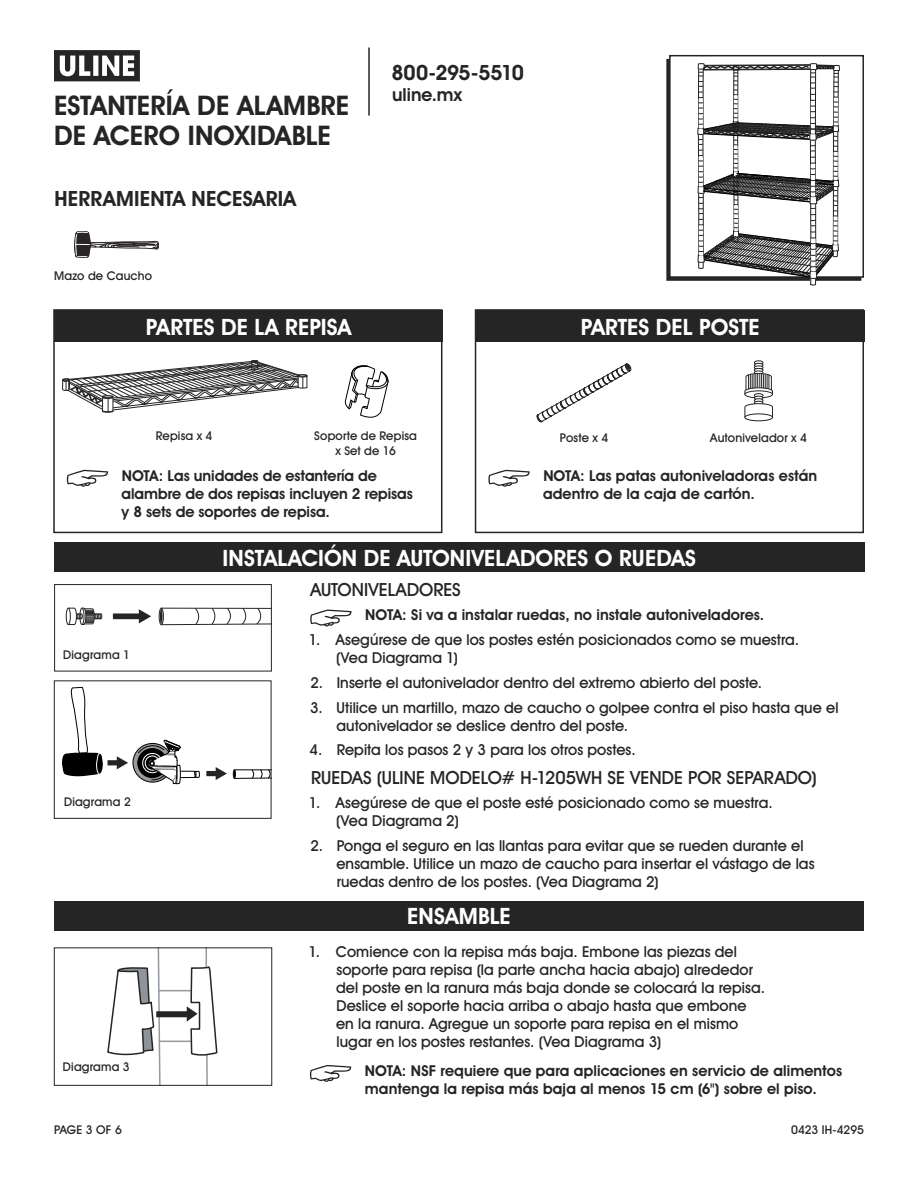
<style>
.page{position:relative;width:918px;height:1188px;background:#fff}
.page>*{position:absolute;margin:0;border:0;box-sizing:border-box;transform-origin:0 0}
.t1{font:700 27px/30px "Uline Two Knine";letter-spacing:.005em;color:#252525}
.t2{font:700 22.5px "Uline Two Knine";letter-spacing:.005em;color:#fff}
.t3{font:700 21px "Uline Two Knine";letter-spacing:.005em;color:#252525}
.t4{font:700 21px "Uline Two Knine";letter-spacing:-.02em;color:#252525}
.t5{font:18px "Uline Two Knine";letter-spacing:.005em;color:#252525}
.t6{font:700 18px "Uline Two Knine";color:#252525}
.t7{font:15px/18px "Uline Two Knine";letter-spacing:.005em;color:#252525}
.t8{font:700 15px/18px "Uline Two Knine";letter-spacing:.005em;color:#252525}
.t9{font:12px/14.4px "Uline Two Knine";letter-spacing:.015em;color:#252525;text-align:center}
.t10{font:12px "Uline Two Knine";letter-spacing:-.01em;color:#252525}
.s1{font-weight:400}
</style>
<div class="page">
<hr style="left:368px;top:48px;width:2px;height:68px;background:#252525">
<svg style="left:54px;top:50px;width:86px;height:31px"></svg>
<div style="left:669px;top:55px;width:195px;height:223px;border:2px solid #252525"></div>
<svg style="left:697px;top:63px;width:143px;height:223px"></svg>
<svg style="left:74px;top:231px;width:85px;height:27px"></svg>
<div style="left:54px;top:901px;width:810px;height:30px;background:#252525"></div>
<div style="left:54px;top:542px;width:810px;height:30px;background:#252525"></div>
<svg style="left:310px;top:610px;width:41px;height:17px"></svg>
<svg style="left:310px;top:1065px;width:41px;height:17px"></svg>
<div style="left:475px;top:309px;width:389px;height:224px;border:2px solid #252525"></div>
<div style="left:53px;top:309px;width:389px;height:224px;border:2px solid #252525"></div>
<div style="left:55px;top:310px;width:388px;height:31px;background:#252525"></div>
<div style="left:476px;top:310px;width:388px;height:31px;background:#252525"></div>
<svg style="left:488px;top:470px;width:42px;height:17px"></svg>
<svg style="left:67px;top:470px;width:41px;height:17px"></svg>
<svg style="left:344px;top:365px;width:45px;height:53px"></svg>
<svg style="left:62px;top:360px;width:246px;height:52px"></svg>
<svg style="left:536px;top:363px;width:96px;height:60px"></svg>
<div style="left:159px;top:608px;width:5px;height:17px;border:1px solid #252527;border-radius:50%"></div>
<svg style="left:161px;top:608px;width:109px;height:18px"></svg>
<div style="left:113px;top:613px;width:28px;height:6px;background:#252527"></div>
<svg style="left:139px;top:609px;width:12px;height:14px"></svg>
<div style="left:66px;top:608px;width:5px;height:17px;border:1px solid #252527;border-radius:50%"></div>
<svg style="left:68px;top:607px;width:34px;height:18px"></svg>
<div style="left:54px;top:584px;width:218px;height:87px;border:1px solid #252525"></div>
<svg style="left:233px;top:769px;width:36px;height:10px"></svg>
<svg style="left:62px;top:687px;width:41px;height:90px"></svg>
<div style="left:108px;top:760px;width:11px;height:5px;background:#242426"></div>
<svg style="left:117px;top:740px;width:83px;height:45px"></svg>
<div style="left:206px;top:771px;width:12px;height:5px;background:#242426"></div>
<svg style="left:216px;top:767px;width:11px;height:13px"></svg>
<div style="left:54px;top:680px;width:217px;height:139px;border:1px solid #252525"></div>
<hr style="left:205px;top:948px;width:2px;height:20px;background:#95989d">
<hr style="left:158px;top:990px;width:34px;height:1px;background:#95989d">
<hr style="left:159px;top:1041px;width:33px;height:1px;background:#95989d">
<svg style="left:107px;top:949px;width:56px;height:135px"></svg>
<div style="left:156px;top:1011px;width:34px;height:6px;background:#252525"></div>
<svg style="left:187px;top:965px;width:31px;height:119px"></svg>
<div style="left:54px;top:947px;width:218px;height:139px;border:1px solid #252525"></div>
<div style="left:63px;top:1062px;width:72px;height:17px;background:#fff"></div>
<div style="left:754px;top:360px;width:9px;height:5px;border:1px solid #252527;border-radius:50%"></div>
<div style="left:745px;top:414px;width:28px;height:7px;border:1px solid #252527;border-radius:50%"></div>
<svg style="left:744px;top:361px;width:29px;height:57px"></svg>
<h1 class="t1" style="left:54px;top:90px;width:297px">ESTANTERÍA DE ALAMBRE<br>DE ACERO INOXIDABLE</h1>
<h3 class="t3" style="left:55px;top:186px;width:243px">HERRAMIENTA NECESARIA</h3>
<p class="t9" style="left:54px;top:268px;width:99px">Mazo de Caucho</p>
<h3 class="t4" style="left:391px;top:59px;width:134px">800-295-5510</h3>
<p class="t6" style="left:392px;top:83px;width:71px">uline.mx</p>
<h2 class="t2" style="left:146px;top:313px;width:207px">PARTES DE LA REPISA</h2>
<h2 class="t2" style="left:581px;top:313px;width:181px">PARTES DEL POSTE</h2>
<p class="t9" style="left:156px;top:429px;width:58px">Repisa x 4</p>
<p class="t9" style="left:314px;top:429px;width:104px">Soporte de Repisa x Set de 16</p>
<p class="t8" style="left:122px;top:467px;width:293px">NOTA: Las unidades de estantería de alambre de dos repisas incluyen 2 repisas y 8 sets de soportes de repisa.</p>
<p class="t9" style="left:560px;top:431px;width:50px">Poste x 4</p>
<p class="t9" style="left:710px;top:431px;width:98px">Autonivelador x 4</p>
<p class="t8" style="left:543px;top:467px;width:276px">NOTA: Las patas autoniveladoras están adentro de la caja de cartón.</p>
<p class="t9" style="left:63px;top:647px;width:68px">Diagrama 1</p>
<p class="t9" style="left:64px;top:795px;width:68px">Diagrama 2</p>
<p class="t9" style="left:63px;top:1059px;width:68px">Diagrama 3</p>
<h2 class="t2" style="left:223px;top:544px;width:475px">INSTALACIÓN DE AUTONIVELADORES O RUEDAS</h2>
<p class="t5" style="left:311px;top:578px;width:152px">AUTONIVELADORES</p>
<p class="t8" style="left:365px;top:606px;width:401px">NOTA: Si va a instalar ruedas, no instale autoniveladores.</p>
<p class="t7" style="left:336px;top:630px;width:464px;text-indent:-27px">1. Asegúrese de que los postes estén posicionados como se muestra. (Vea Diagrama 1)</p>
<p class="t7" style="left:310px;top:673px;width:453px">2. Inserte el autonivelador dentro del extremo abierto del poste.</p>
<p class="t7" style="left:336px;top:698px;width:504px;text-indent:-26px">3. Utilice un martillo, mazo de caucho o golpee contra el piso hasta que el autonivelador se deslice dentro del poste.</p>
<p class="t7" style="left:310px;top:741px;width:328px">4. Repita los pasos 2 y 3 para los otros postes.</p>
<p class="t5" style="left:311px;top:766px;width:507px">RUEDAS (ULINE MODELO# H-1205WH SE VENDE POR SEPARADO)</p>
<p class="t7" style="left:336px;top:794px;width:438px;text-indent:-27px">1. Asegúrese de que el poste esté posicionado como se muestra. (Vea Diagrama 2)</p>
<p class="t7" style="left:336px;top:837px;width:480px;text-indent:-26px">2. Ponga el seguro en las llantas para evitar que se rueden durante el ensamble. Utilice un mazo de caucho para insertar el vástago de las ruedas dentro de los postes. (Vea Diagrama 2)</p>
<h2 class="t2" style="left:407px;top:903px;width:105px">ENSAMBLE</h2>
<p class="t7" style="left:336px;top:942px;width:431px;text-indent:-27px">1. Comience con la repisa más baja. Embone las piezas del soporte para repisa (la parte ancha hacia abajo) alrededor del poste en la ranura más baja donde se colocará la repisa.<br>Deslice el soporte hacia arriba o abajo hasta que embone en la ranura. Agregue un soporte para repisa en el mismo lugar en los postes restantes. (Vea Diagrama 3)</p>
<p class="t8" style="left:365px;top:1061px;width:479px">NOTA: NSF requiere que para aplicaciones en servicio de alimentos mantenga la repisa más baja al menos 15 cm (6<span class="s1">"</span>) sobre el piso.</p>
<p class="t9" style="left:54px;top:1122px;width:69px">PAGE 3 OF 6</p>
<p class="t10" style="left:791px;top:1122px;width:74px">0423 IH-4295</p>
</div>
